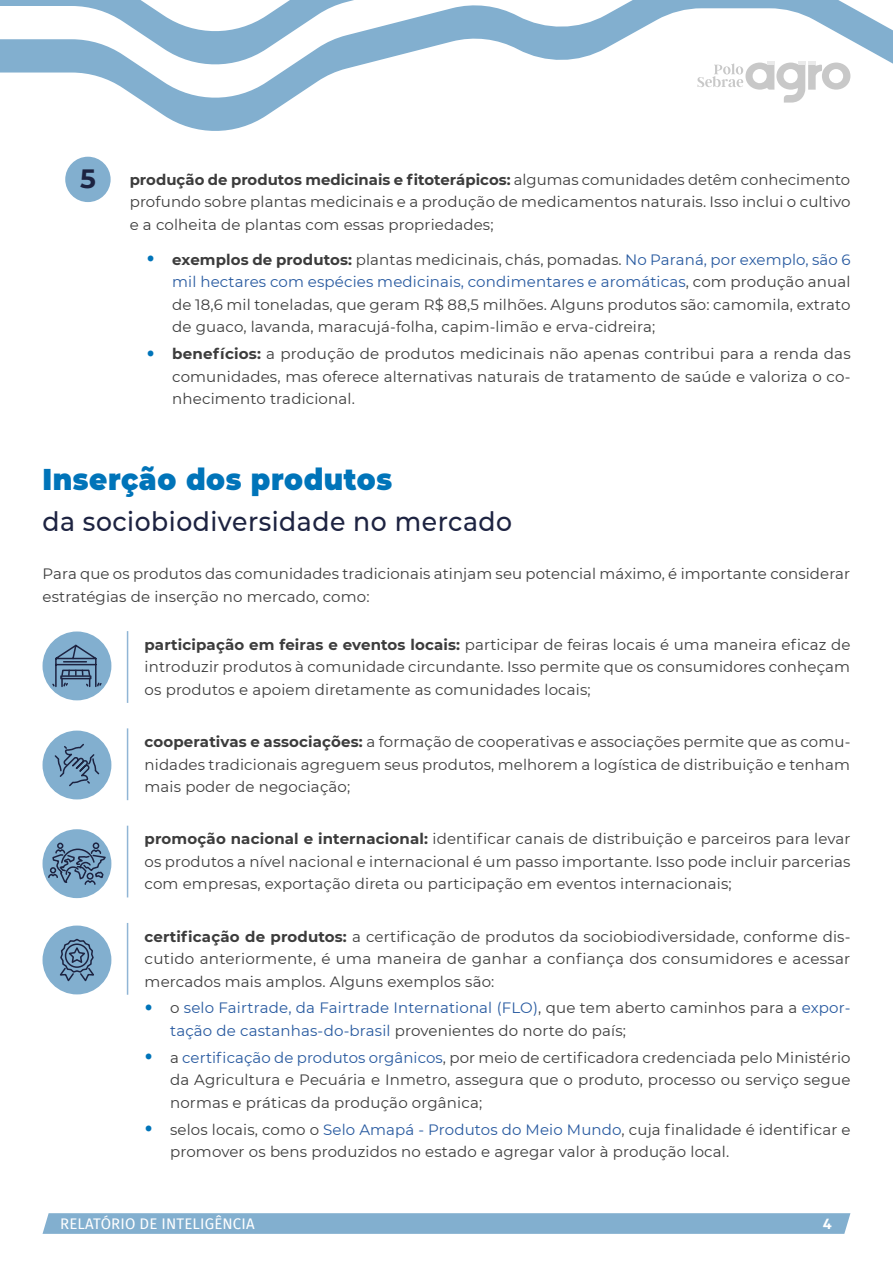
<style>
.page{position:relative;width:893px;height:1263px;background:#fff}
.page>*{position:absolute;margin:0;border:0;box-sizing:border-box;transform-origin:0 0}
.Título_pg_1{font:900 30px "Montserrat";letter-spacing:.02em;color:#0074b9;scale:.93 1}
.Subtítulo_pg_1{font:500 27px "Montserrat";letter-spacing:.02em;color:#1d2341;scale:.93 1}
.topico_check{font:700 26.4px "Montserrat";color:#1c2341}
.recuo_icone{font:15px/22.5px "Montserrat";letter-spacing:.01em;color:#3c3c3c;text-align:justify}
.Corpo11pt{font:15px/22.5px "Montserrat";letter-spacing:.005em;color:#3c3c3c;text-align:justify}
.t1{font:15px/22.5px "Montserrat";letter-spacing:.01em;color:#285aa0}
.t2{font:15px "Fira Sans";letter-spacing:.01em;color:#fff}
.t3{font:700 15px "Campuni";color:#fff}
.s1{font-weight:700}
.s2{font-size:37.5px;color:#0074b9}
.s3{color:#285aa0}
.s4{color:#3c3c3c}
</style>
<div class="page">
<svg style="left:0;top:70px;width:851px;height:61px"></svg>
<svg style="left:0;top:3px;width:893px;height:67px"></svg>
<svg style="left:0;top:0;width:844px;height:3px"></svg>
<svg style="left:43px;top:1213px;width:807px;height:21px;background:#84b0d0"></svg>
<svg style="left:697px;top:61px;width:153px;height:42px"></svg>
<div style="left:65px;top:157px;width:46px;height:45px;background:#82afcf;border-radius:50%"></div>
<hr style="left:127px;top:631px;width:1px;height:72px;background:#90b5d5">
<hr style="left:127px;top:728px;width:1px;height:72px;background:#90b5d5">
<hr style="left:127px;top:826px;width:1px;height:71px;background:#90b5d5">
<hr style="left:127px;top:923px;width:1px;height:72px;background:#90b5d5">
<div style="left:43px;top:631px;width:68px;height:69px;background:#82afcf;border-radius:50%"></div>
<svg style="left:52px;top:644px;width:50px;height:44px"></svg>
<div style="left:43px;top:730px;width:68px;height:69px;background:#82afcf;border-radius:50%"></div>
<svg style="left:54px;top:743px;width:46px;height:44px"></svg>
<div style="left:43px;top:829px;width:68px;height:69px;background:#82afcf;border-radius:50%"></div>
<svg style="left:47px;top:842px;width:61px;height:44px"></svg>
<div style="left:43px;top:925px;width:68px;height:69px;background:#82afcf;border-radius:50%"></div>
<svg style="left:60px;top:938px;width:34px;height:44px"></svg>
<p class="topico_check" style="left:80px;top:160px;width:17px">5</p>
<p class="Corpo11pt" style="left:130px;top:167px;width:722px"><span class="s1">produção de produtos medicinais e fitoterápicos:</span> algumas comunidades detêm conhecimento profundo sobre plantas medicinais e a produção de medicamentos naturais. Isso inclui o cultivo e a colheita de plantas com essas propriedades;</p>
<p class="recuo_icone" style="left:172px;top:248px;width:680px;text-indent:-27px"><span class="s2">•</span> <span class="s1">exemplos de produtos:</span> plantas medicinais, chás, pomadas. <span class="s3">No Paraná, por exemplo, são 6 mil hectares com espécies medicinais, condimentares e aromáticas</span>, com produção anual de 18,6 mil toneladas, que geram R$ 88,5 milhões. Alguns produtos são: camomila, extrato de guaco, lavanda, maracujá-folha, capim-limão e erva-cidreira;</p>
<p class="recuo_icone" style="left:172px;top:342px;width:680px;text-indent:-27px"><span class="s2">•</span> <span class="s1">benefícios:</span> a produção de produtos medicinais não apenas contribui para a renda das comunidades, mas oferece alternativas naturais de tratamento de saúde e valoriza o co&shy;nhecimento tradicional.</p>
<p class="Título_pg_1" style="left:43px;top:457px;width:377px">Inserção dos produtos</p>
<p class="Subtítulo_pg_1" style="left:43px;top:503px;width:506px">da sociobiodiversidade no mercado</p>
<p class="Corpo11pt" style="left:43px;top:562px;width:809px">Para que os produtos das comunidades tradicionais atinjam seu potencial máximo, é importante considerar estratégias de inserção no mercado, como:</p>
<p class="recuo_icone" style="left:145px;top:633px;width:707px"><span class="s1">participação em feiras e eventos locais:</span> participar de feiras locais é uma maneira eficaz de introduzir produtos à comunidade circundante. Isso permite que os consumidores conheçam os produtos e apoiem diretamente as comunidades locais;</p>
<p class="recuo_icone" style="left:145px;top:730px;width:707px"><span class="s1">cooperativas e associações:</span> a formação de cooperativas e associações permite que as comu&shy;nidades tradicionais agreguem seus produtos, melhorem a logística de distribuição e tenham mais poder de negociação;</p>
<p class="recuo_icone" style="left:145px;top:827px;width:707px"><span class="s1">promoção nacional e internacional:</span> identificar canais de distribuição e parceiros para levar os produtos a nível nacional e internacional é um passo importante. Isso pode incluir parcerias com empresas, exportação direta ou participação em eventos internacionais;</p>
<p class="recuo_icone" style="left:145px;top:924px;width:707px"><span class="s1">certificação de produtos:</span> a certificação de produtos da sociobiodiversidade, conforme dis&shy;cutido anteriormente, é uma maneira de ganhar a confiança dos consumidores e acessar mercados mais amplos. Alguns exemplos são:</p>
<p class="t1" style="left:170px;top:996px;width:682px;text-indent:-27px"><span class="s2">•</span> <span class="s4">o</span> selo Fairtrade, da Fairtrade International (FLO)<span class="s4">, que tem aberto caminhos para a</span> expor&shy;tação de castanhas-do-brasil <span class="s4">provenientes do norte do país;</span></p>
<p class="recuo_icone" style="left:170px;top:1045px;width:682px;text-indent:-27px"><span class="s2">•</span> a <span class="s3">certificação de produtos orgânicos</span>, por meio de certificadora credenciada pelo Ministério da Agricultura e Pecuária e Inmetro, assegura que o produto, processo ou serviço segue normas e práticas da produção orgânica;</p>
<p class="recuo_icone" style="left:170px;top:1117px;width:682px;text-indent:-27px"><span class="s2">•</span> selos locais, como o <span class="s3">Selo Amapá - Produtos do Meio Mundo</span>, cuja finalidade é identificar e promover os bens produzidos no estado e agregar valor à produção local.</p>
<p class="t2" style="left:60px;top:1213px;width:196px">RELATÓRIO DE INTELIGÊNCIA</p>
<p class="t3" style="left:823px;top:1214px;width:11px">4</p>
</div>
